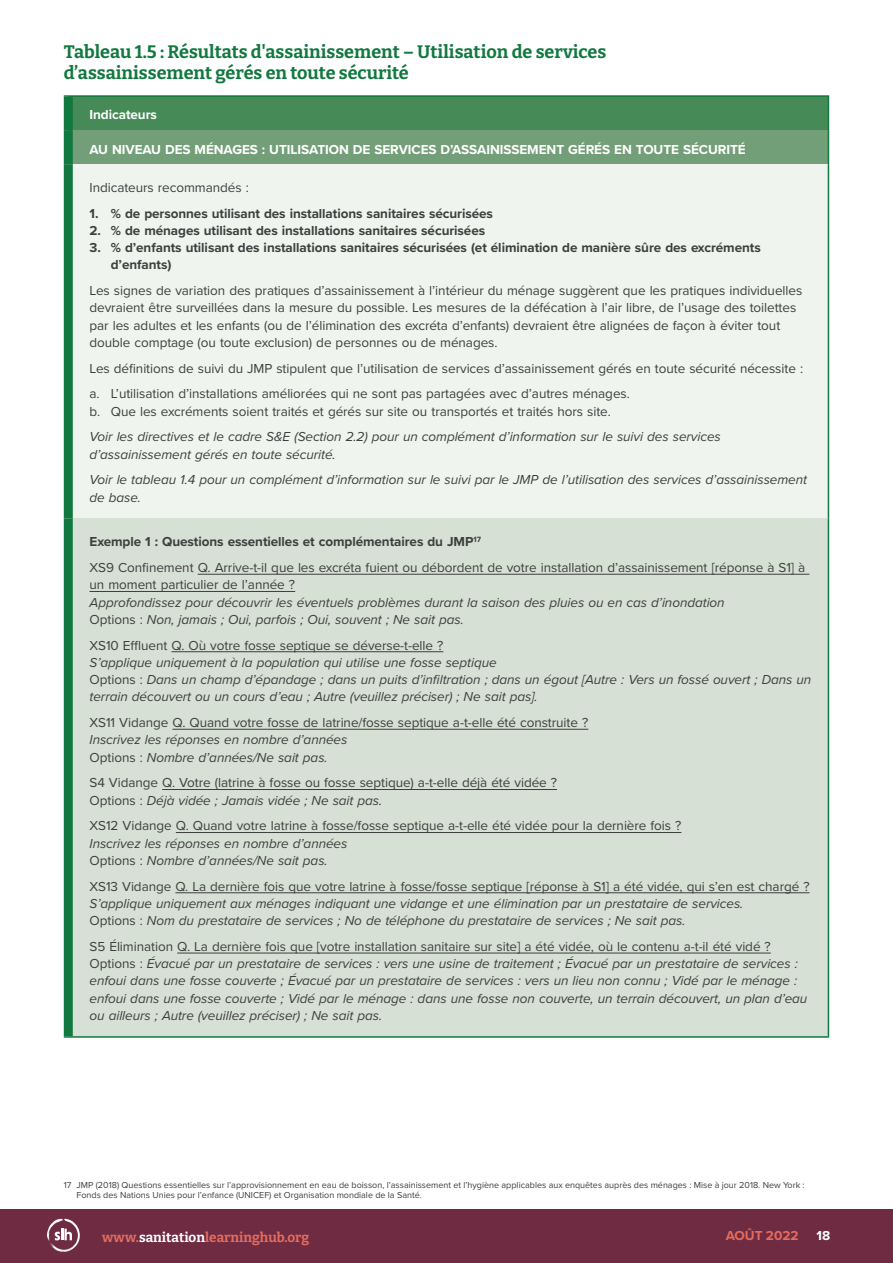
<style>
.page{position:relative;width:893px;height:1263px;background:#fff}
.page>*{position:absolute;margin:0;border:0;box-sizing:border-box;transform-origin:0 0}
.Body_Header{font:100 18px/21.6px "Bitter";color:#11783f}
.Body{font:13.5px/17.2px "Proxima Nova";letter-spacing:-.005em;color:#3e3e3f}
.Body-2{font:italic 13.5px/17.2px "Proxima Nova";letter-spacing:-.005em;color:#3e3e3f}
.Body-3{font:700 13.5px/17.2px "Proxima Nova";letter-spacing:-.005em;color:#3e3e3f}
.Body-4{font:700 13.5px "Proxima Nova";letter-spacing:-.005em;color:#fff}
.t1{font:100 13.5px "Bitter";color:#e46d5f}
.t2{font:700 13.5px "Proxima Nova";color:#e46d5f}
.Footnote{font:9px/10.8px "Proxima Nova";color:#3e3e3f}
.s1{font-style:italic}
.s2{font-style:normal}
.s3{color:#fff}
</style>
<div class="page">
<div style="left:68px;top:96px;width:760px;height:34px;background:#468a58"></div>
<div style="left:68px;top:130px;width:760px;height:34px;background:#739f78"></div>
<div style="left:68px;top:164px;width:760px;height:355px;background:#eff4ef"></div>
<div style="left:68px;top:519px;width:760px;height:518px;background:#d6e0d4"></div>
<hr style="left:64px;top:95px;width:765px;height:2px;background:#11783f">
<hr style="left:64px;top:1036px;width:765px;height:2px;background:#11783f">
<div style="left:64px;top:97px;width:9px;height:33px;background:#11783f"></div>
<div style="left:64px;top:130px;width:9px;height:34px;background:#11783f"></div>
<div style="left:64px;top:164px;width:9px;height:355px;background:#11783f"></div>
<div style="left:64px;top:519px;width:9px;height:517px;background:#11783f"></div>
<hr style="left:828px;top:97px;width:1px;height:33px;background:#11783f">
<hr style="left:828px;top:130px;width:1px;height:34px;background:#11783f">
<hr style="left:828px;top:164px;width:1px;height:355px;background:#11783f">
<hr style="left:828px;top:519px;width:1px;height:517px;background:#11783f">
<hr style="left:198px;top:574px;width:611px;height:1px;background:#3e3e3f">
<hr style="left:90px;top:591px;width:205px;height:1px;background:#3e3e3f">
<hr style="left:171px;top:651px;width:272px;height:1px;background:#3e3e3f">
<hr style="left:172px;top:729px;width:416px;height:1px;background:#3e3e3f">
<hr style="left:162px;top:789px;width:395px;height:1px;background:#3e3e3f">
<hr style="left:176px;top:832px;width:505px;height:1px;background:#3e3e3f">
<hr style="left:175px;top:892px;width:634px;height:1px;background:#3e3e3f">
<hr style="left:177px;top:953px;width:594px;height:1px;background:#3e3e3f">
<div style="left:0;top:1209px;width:893px;height:54px;background:#6e2b41"></div>
<svg style="left:47px;top:1218px;width:33px;height:34px"></svg>
<p class="Body_Header" style="left:64px;top:40px;width:544px">Tableau 1.5 : Résultats d'assainissement – Utilisation de services d’assainissement gérés en toute sécurité</p>
<p class="Body-4" style="left:90px;top:105px;width:69px">Indicateurs</p>
<p class="Body-4" style="left:90px;top:139px;width:658px">AU NIVEAU DES MÉNAGES : UTILISATION DE SERVICES D’ASSAINISSEMENT GÉRÉS EN TOUTE SÉCURITÉ</p>
<p class="Body" style="left:90px;top:178px;width:161px">Indicateurs recommandés :</p>
<p class="Body-3" style="left:90px;top:204px;width:405px">1. % de personnes utilisant des installations sanitaires sécurisées</p>
<p class="Body-3" style="left:90px;top:221px;width:397px">2. % de ménages utilisant des installations sanitaires sécurisées</p>
<p class="Body-3" style="left:111px;top:239px;width:651px;text-indent:-21px">3. % d’enfants utilisant des installations sanitaires sécurisées (et élimination de manière sûre des excréments d’enfants)</p>
<p class="Body" style="left:90px;top:281px;width:714px">Les signes de variation des pratiques d’assainissement à l’intérieur du ménage suggèrent que les pratiques individuelles devraient être surveillées dans la mesure du possible. Les mesures de la défécation à l’air libre, de l’usage des toilettes par les adultes et les enfants (ou de l’élimination des excréta d’enfants) devraient être alignées de façon à éviter tout double comptage (ou toute exclusion) de personnes ou de ménages.</p>
<p class="Body" style="left:90px;top:359px;width:715px">Les définitions de suivi du JMP stipulent que l’utilisation de services d’assainissement gérés en toute sécurité nécessite :</p>
<p class="Body" style="left:90px;top:385px;width:542px">a. L’utilisation d’installations améliorées qui ne sont pas partagées avec d’autres ménages.</p>
<p class="Body" style="left:90px;top:402px;width:523px">b. Que les excréments soient traités et gérés sur site ou transportés et traités hors site.</p>
<p class="Body-2" style="left:90px;top:428px;width:633px">Voir les directives et le cadre S&amp;E (Section 2.2) pour un complément d’information sur le suivi des services d’assainissement gérés en toute sécurité.</p>
<p class="Body-2" style="left:90px;top:471px;width:719px">Voir le tableau 1.4 pour un complément d’information sur le suivi par le JMP de l’utilisation des services d’assainissement de base.</p>
<p class="Body-3" style="left:90px;top:533px;width:393px">Exemple 1 : Questions essentielles et complémentaires du JMP<sup>17</sup></p>
<p class="Body" style="left:90px;top:558px;width:717px">XS9 Confinement Q. Arrive-t-il que les excréta fuient ou débordent de votre installation d’assainissement [réponse à S1] à un moment particulier de l’année ?<br><span class="s1">Approfondissez pour découvrir les éventuels problèmes durant la saison des pluies ou en cas d’inondation<br></span>Options : <span class="s1">Non, jamais ; Oui, parfois ; Oui, souvent ; Ne sait pas.</span></p>
<p class="Body-2" style="left:90px;top:636px;width:723px"><span class="s2">XS10 Effluent Q. Où votre fosse septique se déverse-t-elle ?<br></span>S’applique uniquement à la population qui utilise une fosse septique<br><span class="s2">Options :</span> Dans un champ d’épandage ; dans un puits d’infiltration ; dans un égout [Autre : Vers un fossé ouvert ; Dans un terrain découvert ou un cours d’eau ; Autre (veuillez préciser) ; Ne sait pas].</p>
<p class="Body" style="left:90px;top:713px;width:500px">XS11 Vidange Q. Quand votre fosse de latrine/fosse septique a-t-elle été construite ?<br><span class="s1">Inscrivez les réponses en nombre d’années<br></span>Options : <span class="s1">Nombre d’années/Ne sait pas.</span></p>
<p class="Body" style="left:90px;top:774px;width:469px">S4 Vidange Q. Votre (latrine à fosse ou fosse septique) a-t-elle déjà été vidée ?<br>Options : <span class="s1">Déjà vidée ; Jamais vidée ; Ne sait pas.</span></p>
<p class="Body" style="left:90px;top:817px;width:593px">XS12 Vidange Q. Quand votre latrine à fosse/fosse septique a-t-elle été vidée pour la dernière fois ?<br><span class="s1">Inscrivez les réponses en nombre d’années<br></span>Options : <span class="s1">Nombre d’années/Ne sait pas.</span></p>
<p class="Body-2" style="left:90px;top:877px;width:722px"><span class="s2">XS13 Vidange Q. La dernière fois que votre latrine à fosse/fosse septique [réponse à S1] a été vidée, qui s’en est chargé ?<br></span>S’applique uniquement aux ménages indiquant une vidange et une élimination par un prestataire de services.<br><span class="s2">Options :</span> Nom du prestataire de services ; No de téléphone du prestataire de services ; Ne sait pas.</p>
<p class="Body-2" style="left:90px;top:937px;width:719px"><span class="s2">S5 Élimination Q. La dernière fois que [votre installation sanitaire sur site] a été vidée, où le contenu a-t-il été vidé ?<br>Options :</span> Évacué par un prestataire de services : vers une usine de traitement ; Évacué par un prestataire de services : enfoui dans une fosse couverte ; Évacué par un prestataire de services : vers un lieu non connu ; Vidé par le ménage : enfoui dans une fosse couverte ; Vidé par le ménage : dans une fosse non couverte, un terrain découvert, un plan d’eau ou ailleurs ; Autre (veuillez préciser) ; Ne sait pas.</p>
<p class="Footnote" style="left:77px;top:1179px;width:730px;text-indent:-13px">17 JMP (2018) Questions essentielles sur l’approvisionnement en eau de boisson, l’assainissement et l’hygiène applicables aux enquêtes auprès des ménages : Mise à jour 2018. New York :<br>Fonds des Nations Unies pour l’enfance (UNICEF) et Organisation mondiale de la Santé.</p>
<p class="t1" style="left:102px;top:1228px;width:209px">www.<span class="s3">sanitation</span>learninghub.org</p>
<p class="t2" style="left:726px;top:1225px;width:74px">AOÛT 2022</p>
<p class="Body-4" style="left:816px;top:1225px;width:15px">18</p>
</div>
